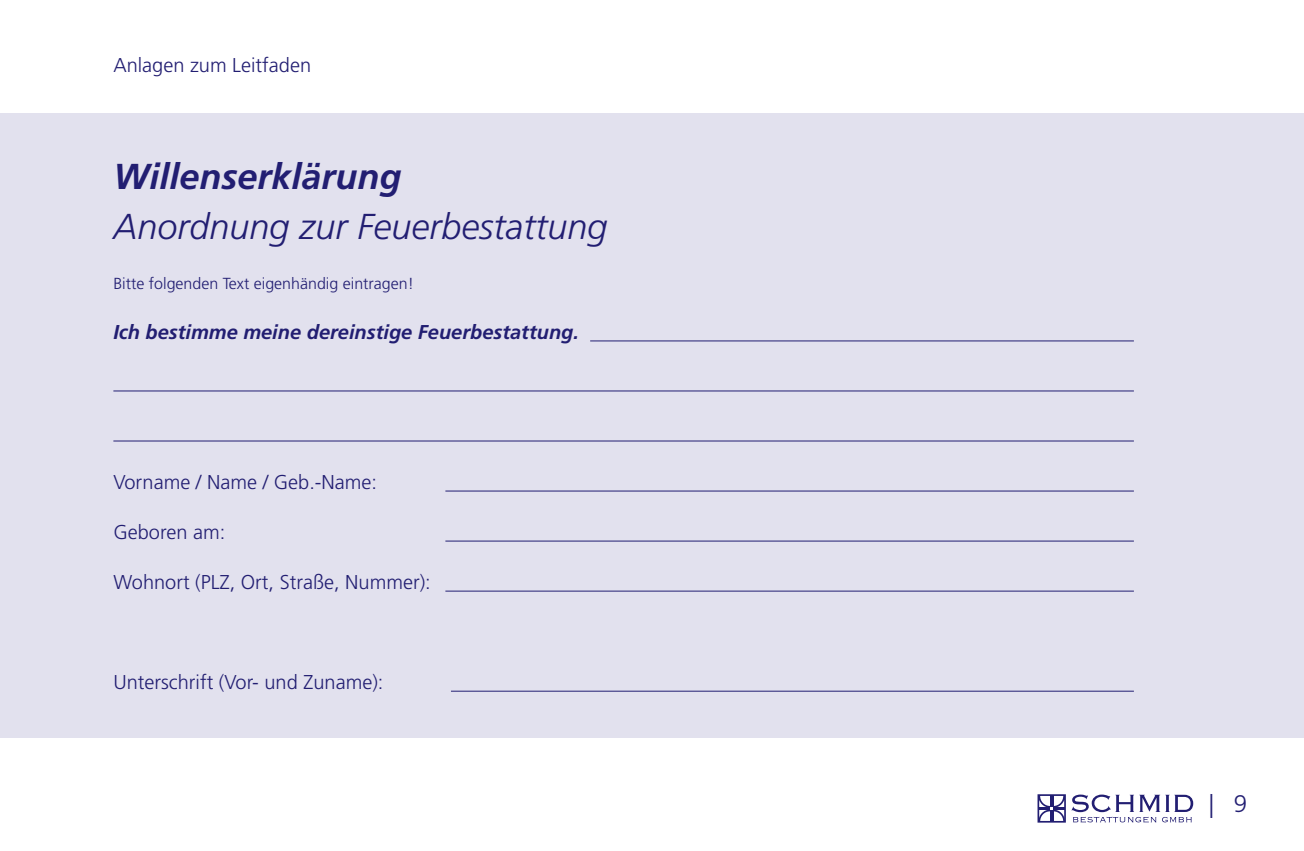
<style>
.page{position:relative;width:1304px;height:851px;background:#fff}
.page>*{position:absolute;margin:0;border:0;box-sizing:border-box;transform-origin:0 0}
.t1{font:italic 300 36px "Frutiger";color:#221e72}
.t2{font:italic 700 36px "Frutiger";color:#221e72}
.t3{font:300 24px "Frutiger";color:#221e72}
.t4{font:300 20px "Frutiger";color:#221e72}
.t5{font:italic 700 20px "Frutiger";color:#221e72}
.t6{font:300 16px "Frutiger";color:#221e72}
</style>
<div class="page">
<svg style="left:1037px;top:794px;width:156px;height:29px"></svg>
<div style="left:0;top:113px;width:1304px;height:624px;background:#e2e1ee"></div>
<hr style="left:590px;top:340px;width:544px;height:1px;background:#221e72">
<hr style="left:113px;top:390px;width:1021px;height:1px;background:#221e72">
<hr style="left:113px;top:440px;width:1021px;height:1px;background:#221e72">
<hr style="left:445px;top:490px;width:689px;height:1px;background:#221e72">
<hr style="left:445px;top:540px;width:689px;height:1px;background:#221e72">
<hr style="left:445px;top:590px;width:689px;height:1px;background:#221e72">
<hr style="left:451px;top:690px;width:683px;height:1px;background:#221e72">
<p class="t4" style="left:113px;top:53px;width:199px">Anlagen zum Leitfaden</p>
<h1 class="t2" style="left:113px;top:155px;width:290px">Willenserklärung</h1>
<h1 class="t1" style="left:113px;top:206px;width:496px">Anordnung zur Feuerbestattung</h1>
<p class="t6" style="left:113px;top:274px;width:302px">Bitte folgenden Text eigenhändig eintragen!</p>
<p class="t5" style="left:113px;top:320px;width:467px">Ich bestimme meine dereinstige Feuerbestattung.</p>
<p class="t4" style="left:113px;top:470px;width:265px">Vorname / Name / Geb.-Name:</p>
<p class="t4" style="left:113px;top:520px;width:113px">Geboren am:</p>
<p class="t4" style="left:113px;top:570px;width:319px">Wohnort (PLZ, Ort, Straße, Nummer):</p>
<p class="t4" style="left:113px;top:670px;width:272px">Unterschrift (Vor- und Zuname):</p>
<p class="t3" style="left:1209px;top:790px;width:40px">| 9</p>
</div>
